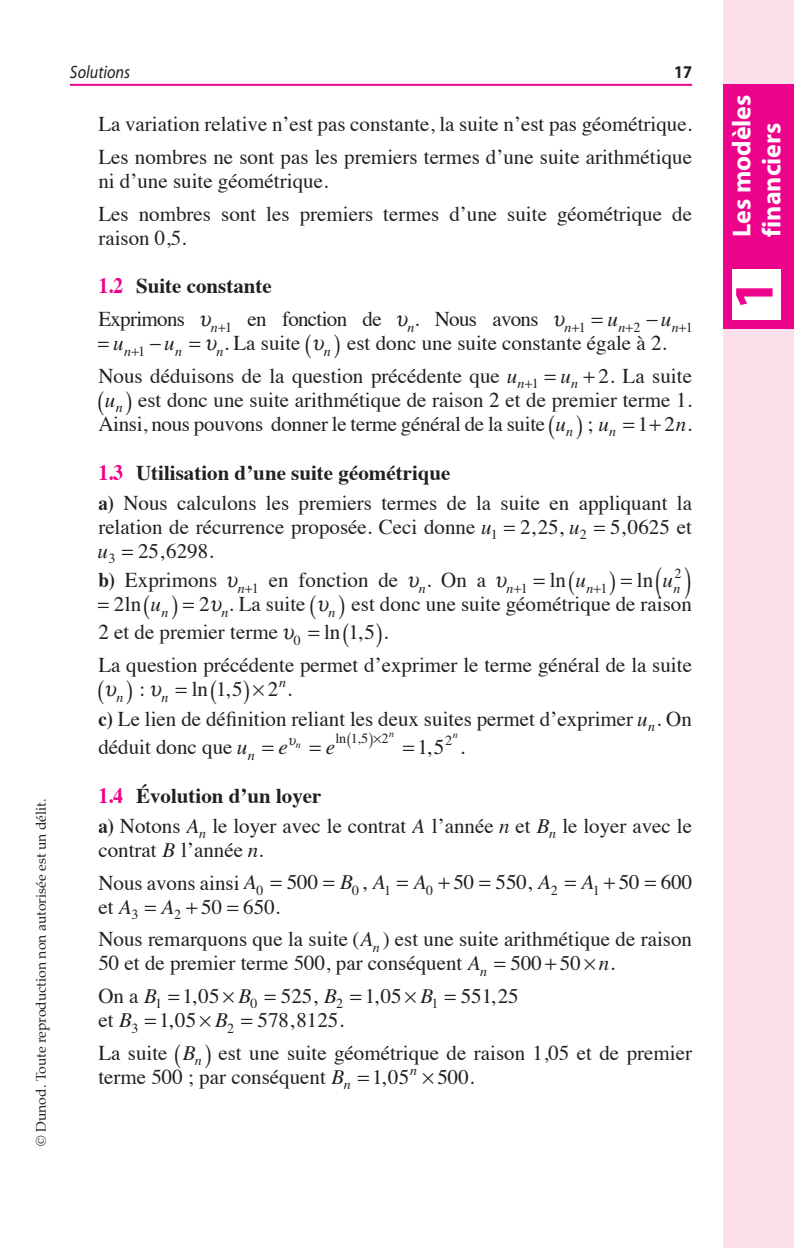
<style>
.page{position:relative;width:794px;height:1248px;background:#fff}
.page>*{position:absolute;margin:0;border:0;box-sizing:border-box;transform-origin:0 0}
.t1{font:700 26px/30px "Myriad";color:#fff}
.t2{font:21.2px "Times";color:#231f20}
.t3{font:italic 21.2px "Times";color:#231f20}
.t4{font:21px/32.8px "Times";color:#231f20}
.t5{font:21px/32.8px "Times";letter-spacing:-.035em;color:#231f20}
.t6{font:italic 21px "Times";color:#231f20}
.t7{font:italic 18px "Myriad";color:#231f20;scale:.9 1}
.t8{font:700 18px "Myriad";color:#231f20;scale:.9 1}
.t9{font:14.2px "Times";color:#231f20}
.t10{font:italic 14.2px "Times";color:#231f20}
.t11{font:14px "Palatino";color:#231f20}
.t12{font:14px "Times";color:#231f20}
.t13{font:italic 14px "Times";color:#231f20}
.t14{font:italic 10px "Times";color:#231f20}
.s1{font-weight:700;font-size:22px;color:#ed028c}
.s2{font-weight:700}
.s3{font-style:italic}
.s4{font-style:italic;font-size:21.2px}
.s5{font-size:56px;color:#ed028c}
</style>
<div class="page">
<div style="left:723px;top:0;width:71px;height:1247px;background:#fbdfeb"></div>
<hr style="left:70px;top:84px;width:622px;height:2px;background:#ed028c">
<div style="left:723px;top:84px;width:71px;height:244px;background:#ed028c"></div>
<div style="left:732px;top:269px;width:48px;height:50px;background:#fff"></div>
<p class="t11" style="left:30px;top:1145px;width:349px;rotate:-90deg">© Dunod. Toute reproduction non autorisée est un délit.</p>
<p class="t7" style="left:70px;top:63px;width:69px">Solutions</p>
<p class="t8" style="left:674px;top:62px;width:21px">17</p>
<p class="t4" style="left:98px;top:105px;width:595px">La variation relative n’est pas constante, la suite n’est pas géométrique.<br>Les nombres ne sont pas les premiers termes d’une suite arithmétique</p>
<p class="t4" style="left:98px;top:162px;width:595px">ni d’une suite géométrique.<br>Les nombres sont les premiers termes d’une suite géométrique de</p>
<p class="t4" style="left:98px;top:219px;width:90px">raison 0,5.</p>
<p class="t5" style="left:98px;top:268px;width:475px"><span class="s1">1.2</span> <span class="s2">Suite constante<br></span>Exprimons <sub>n</sub> <sub>1</sub> en fonction de <sub>n</sub>. Nous avons <sub>n</sub></p>
<p class="t6" style="left:607px;top:307px;width:12px">u</p>
<p class="t6" style="left:660px;top:307px;width:33px">u<sub>n</sub> <sub>1</sub></p>
<p class="t12" style="left:578px;top:313px;width:8px">1</p>
<p class="t12" style="left:633px;top:313px;width:26px">2 −</p>
<p class="t13" style="left:618px;top:319px;width:8px">n</p>
<p class="t4" style="left:98px;top:325px;width:570px;text-indent:118px"><sub>n</sub>. La suite <sub>n</sub> est donc une suite constante égale à 2.<br>Nous déduisons de la question précédente que <span class="s3">u</span></p>
<p class="t6" style="left:113px;top:331px;width:12px">u</p>
<p class="t6" style="left:164px;top:331px;width:12px">u</p>
<p class="t13" style="left:124px;top:343px;width:8px">n</p>
<p class="t13" style="left:175px;top:343px;width:8px">n</p>
<p class="t12" style="left:138px;top:337px;width:25px">1 −</p>
<p class="t4" style="left:598px;top:358px;width:95px">2. La suite</p>
<p class="t4" style="left:105px;top:382px;width:588px"><span class="s3">u</span><sub>n</sub> est donc une suite arithmétique de raison 2 et de premier terme 1.</p>
<p class="t4" style="left:98px;top:406px;width:469px">Ainsi, nous pouvons donner le terme général de la suite <span class="s3">u</span></p>
<p class="t4" style="left:587px;top:406px;width:23px">;<span class="s3">u</span></p>
<p class="t6" style="left:560px;top:364px;width:12px">u</p>
<p class="t12" style="left:531px;top:370px;width:8px">1</p>
<p class="t13" style="left:517px;top:376px;width:8px">n</p>
<p class="t13" style="left:571px;top:376px;width:8px">n</p>
<p class="t4" style="left:637px;top:406px;width:56px">1 2<span class="s3">n</span>.</p>
<p class="t4" style="left:98px;top:456px;width:595px;line-height:29.6px"><span class="s1">1.3</span> <span class="s2">Utilisation d’une suite géométrique<br>a)</span> Nous calculons les premiers termes de la suite en appliquant la</p>
<p class="t4" style="left:98px;top:508px;width:395px">relation de récurrence proposée. Ceci donne <span class="s3">u</span></p>
<p class="t4" style="left:520px;top:508px;width:61px">2,25, <span class="s3">u</span></p>
<p class="t13" style="left:566px;top:424px;width:8px">n</p>
<p class="t13" style="left:609px;top:424px;width:8px">n</p>
<p class="t12" style="left:491px;top:521px;width:8px">1</p>
<p class="t12" style="left:580px;top:521px;width:8px">2</p>
<p class="t4" style="left:610px;top:508px;width:83px">5,0625 et</p>
<p class="t4" style="left:97px;top:534px;width:390px;line-height:29.6px"><span class="s3">u</span><sub>3</sub> 25,6298.<br><span class="s2">b)</span> Exprimons <sub>n</sub> <sub>1</sub> en fonction de <sub>n</sub>. On a</p>
<p class="t4" style="left:550px;top:562px;width:18px">ln</p>
<p class="t4" style="left:637px;top:562px;width:46px">ln <sup>2</sup></p>
<p class="t13" style="left:506px;top:580px;width:8px">n</p>
<p class="t13" style="left:575px;top:580px;width:19px">n<sup>u</sup></p>
<p class="t6" style="left:662px;top:569px;width:19px">u<sub>n</sub></p>
<p class="t12" style="left:520px;top:575px;width:8px">1</p>
<p class="t12" style="left:600px;top:575px;width:8px">1</p>
<p class="t4" style="left:98px;top:588px;width:595px;line-height:28px;text-indent:123px"><sub>n</sub>. La suite <sub>n</sub> est donc une suite géométrique de raison<br>2 et de premier terme <sub>0</sub> ln 1,5 .</p>
<p class="t4" style="left:116px;top:651px;width:577px;line-height:24px;text-indent:-18px">La question précédente permet d’exprimer le terme général de la suite <sub>n</sub> : <sub>n</sub> ln 1,5 2<sup>n</sup>.</p>
<p class="t4" style="left:98px;top:703px;width:595px;line-height:28px"><span class="s2">c)</span> Le lien de définition reliant les deux suites permet d’exprimer <span class="s3">u</span><sub>n</sub>. On déduit donc que <span class="s4">u</span></p>
<p class="t4" style="left:114px;top:586px;width:56px">2ln <span class="s3">u</span><sub>n</sub></p>
<p class="t4" style="left:199px;top:586px;width:12px">2</p>
<p class="t14" style="left:389px;top:727px;width:7px">n</p>
<p class="t14" style="left:453px;top:729px;width:7px">n</p>
<p class="t9" style="left:335px;top:725px;width:55px">ln 1,5 2</p>
<p class="t9" style="left:445px;top:726px;width:9px">2</p>
<p class="t2" style="left:417px;top:727px;width:28px">1,5</p>
<p class="t14" style="left:296px;top:739px;width:7px">n</p>
<p class="t3" style="left:278px;top:735px;width:11px">e</p>
<p class="t3" style="left:326px;top:735px;width:11px">e</p>
<p class="t4" style="left:460px;top:728px;width:7px">.</p>
<p class="t4" style="left:98px;top:779px;width:595px;line-height:29.6px"><span class="s1">1.4</span> <span class="s2">Évolution d’un loyer<br>a)</span> Notons <span class="s3">A</span><sub>n</sub> le loyer avec le contrat <span class="s3">A</span> l’année <span class="s3">n</span> et <span class="s3">B</span><sub>n</sub> le loyer avec le</p>
<p class="t4" style="left:98px;top:831px;width:167px">contrat <span class="s3">B</span> l’année <span class="s3">n</span>.<br>Nous avons ainsi <span class="s3">A</span><sub>0</sub></p>
<p class="t10" style="left:248px;top:747px;width:9px">n</p>
<p class="t4" style="left:287px;top:864px;width:101px">500 <span class="s3">B A</span>,</p>
<p class="t4" style="left:453px;top:864px;width:99px">50 550, <span class="s3">A</span></p>
<p class="t12" style="left:384px;top:876px;width:8px">1</p>
<p class="t12" style="left:414px;top:876px;width:21px">0<sup>A</sup></p>
<p class="t4" style="left:618px;top:864px;width:75px">50 600</p>
<p class="t12" style="left:550px;top:876px;width:8px">2</p>
<p class="t12" style="left:582px;top:876px;width:19px">1<sup>A</sup></p>
<p class="t12" style="left:352px;top:876px;width:8px">0</p>
<p class="t4" style="left:98px;top:888px;width:293px;text-align:center">50 650.<br>Nous remarquons que la suite ( )</p>
<p class="t4" style="left:98px;top:888px;width:42px">et <span class="s3">A</span><sub>3</sub></p>
<p class="t12" style="left:162px;top:900px;width:21px">2<sup>A</sup></p>
<p class="t4" style="left:98px;top:925px;width:595px;line-height:24px;text-indent:262px"><span class="s3">A</span><sub>n</sub> est une suite arithmétique de raison<br>50 et de premier terme 500, par conséquent <span class="s3">A</span><sub>n</sub> 500 50 <span class="s3">n</span>.</p>
<p class="t4" style="left:98px;top:977px;width:60px">On a <span class="s3">B</span></p>
<p class="t6" style="left:238px;top:984px;width:14px">B</p>
<p class="t4" style="left:183px;top:977px;width:39px">1,05</p>
<p class="t4" style="left:281px;top:977px;width:57px">525, <span class="s3">B</span></p>
<p class="t4" style="left:365px;top:977px;width:39px">1,05</p>
<p class="t6" style="left:420px;top:984px;width:14px">B</p>
<p class="t12" style="left:336px;top:990px;width:8px">2</p>
<p class="t12" style="left:431px;top:990px;width:8px">1</p>
<p class="t4" style="left:460px;top:977px;width:60px">551,25</p>
<p class="t12" style="left:155px;top:990px;width:8px">1</p>
<p class="t12" style="left:250px;top:990px;width:8px">0</p>
<p class="t4" style="left:98px;top:1001px;width:595px;text-indent:159px">578,8125.<br>La suite <span class="s3">B</span><sub>n</sub> est une suite géométrique de raison 1,05 et de premier</p>
<p class="t4" style="left:98px;top:1058px;width:312px">terme 500 ; par conséquent <span class="s3">B</span><sub>n</sub> 1,05</p>
<p class="t4" style="left:437px;top:1058px;width:39px">500.</p>
<p class="t4" style="left:159px;top:1001px;width:39px">1,05</p>
<p class="t4" style="left:98px;top:1001px;width:35px">et <span class="s3">B</span></p>
<p class="t6" style="left:215px;top:1008px;width:14px">B</p>
<p class="t12" style="left:132px;top:1014px;width:8px">3</p>
<p class="t12" style="left:227px;top:1014px;width:8px">2</p>
<p class="t13" style="left:410px;top:1062px;width:8px">n</p>
<p class="t1" style="left:727px;top:237px;width:144px;text-indent:-73px;rotate:-90deg"><span class="s5">1</span> Les modèles financiers</p>
</div>
